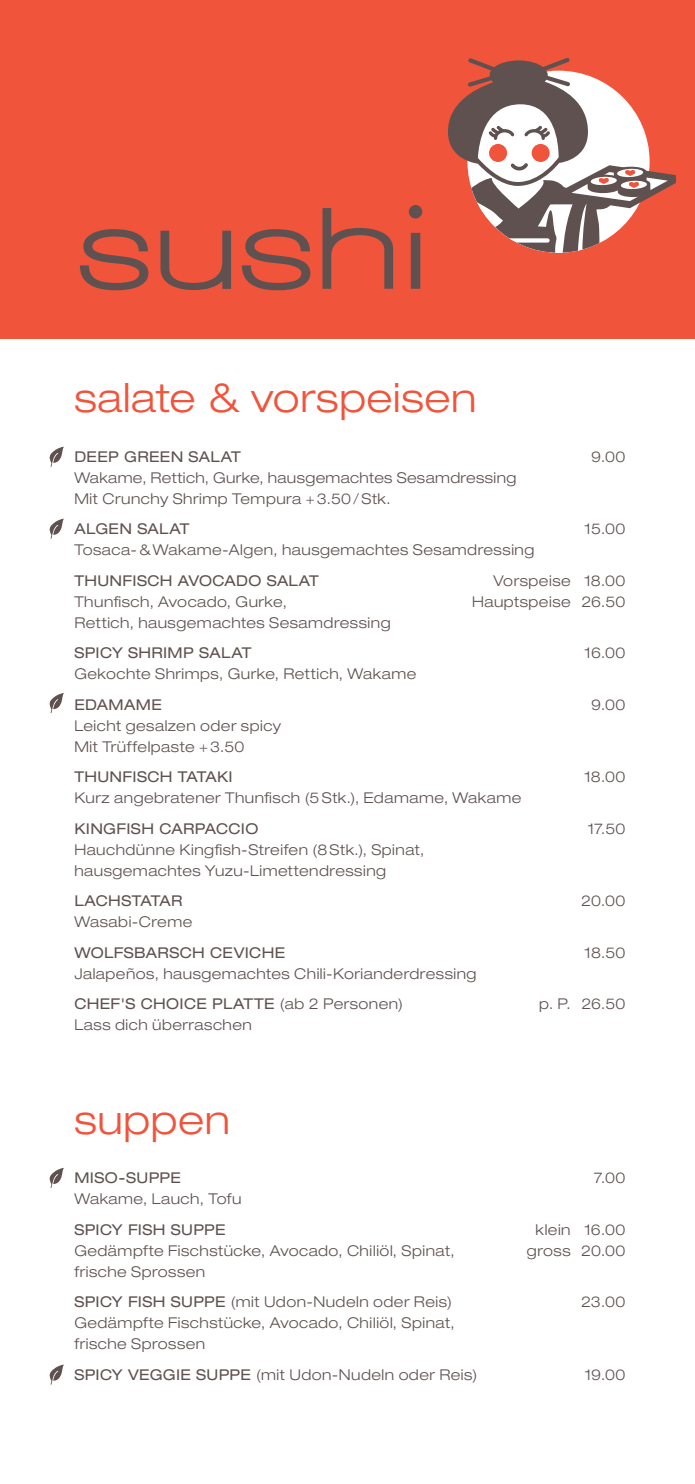
<style>
.page{position:relative;width:695px;height:1484px;background:#fff}
.page>*{position:absolute;margin:0;border:0;box-sizing:border-box;transform-origin:0 0}
.t1{font:300 expanded 40.25px "Helvetica Neue LT Pro";letter-spacing:.015em;color:#f0543a}
.t2{font:300 expanded 14.88px/21px "Helvetica Neue LT Pro";letter-spacing:.03em;color:#5f5150}
.t3{font:expanded 14.88px "Helvetica Neue LT Pro";letter-spacing:.02em;color:#5f5150}
.s1{font-weight:400}
</style>
<div class="page">
<div style="left:0;top:0;width:694px;height:339px;background:#f0543a"></div>
<svg style="left:80px;top:58px;width:596px;height:232px"></svg>
<svg style="left:50px;top:446px;width:14px;height:21px"></svg>
<svg style="left:50px;top:518px;width:14px;height:21px"></svg>
<svg style="left:50px;top:693px;width:14px;height:20px"></svg>
<svg style="left:50px;top:1167px;width:14px;height:20px"></svg>
<svg style="left:50px;top:1364px;width:14px;height:20px"></svg>
<h1 class="t1" style="left:74px;top:373px;width:403px">salate &amp; vorspeisen</h1>
<p class="t3" style="left:74px;top:447px;width:168px">DEEP GREEN SALAT</p>
<p class="t2" style="left:591px;top:445px;width:36px">9.00</p>
<p class="t2" style="left:74px;top:466px;width:443px">Wakame, Rettich, Gurke, hausgemachtes Sesamdressing<br>Mit Crunchy Shrimp Tempura +3.50/Stk.</p>
<p class="t3" style="left:74px;top:519px;width:116px">ALGEN SALAT</p>
<p class="t2" style="left:584px;top:518px;width:42px">15.00</p>
<p class="t2" style="left:74px;top:539px;width:461px">Tosaca-&amp;Wakame-Algen, hausgemachtes Sesamdressing</p>
<p class="t3" style="left:74px;top:571px;width:246px">THUNFISCH AVOCADO SALAT</p>
<p class="t2" style="left:493px;top:569px;width:133px">Vorspeise 18.00</p>
<p class="t2" style="left:74px;top:590px;width:214px">Thunfisch, Avocado, Gurke,</p>
<p class="t2" style="left:472px;top:590px;width:155px">Hauptspeise 26.50</p>
<p class="t2" style="left:74px;top:611px;width:318px">Rettich, hausgemachtes Sesamdressing</p>
<p class="t3" style="left:74px;top:643px;width:178px">SPICY SHRIMP SALAT</p>
<p class="t2" style="left:584px;top:642px;width:42px">16.00</p>
<p class="t2" style="left:74px;top:663px;width:343px">Gekochte Shrimps, Gurke, Rettich, Wakame</p>
<p class="t3" style="left:74px;top:695px;width:89px">EDAMAME</p>
<p class="t2" style="left:591px;top:693px;width:36px">9.00</p>
<p class="t2" style="left:74px;top:714px;width:208px">Leicht gesalzen oder spicy<br>Mit Trüffelpaste +3.50</p>
<p class="t3" style="left:74px;top:767px;width:160px">THUNFISCH TATAKI</p>
<p class="t2" style="left:584px;top:766px;width:43px">18.00</p>
<p class="t2" style="left:74px;top:787px;width:448px">Kurz angebratener Thunfisch (5Stk.), Edamame, Wakame</p>
<p class="t3" style="left:74px;top:818px;width:185px">KINGFISH CARPACCIO</p>
<p class="t2" style="left:587px;top:817px;width:39px">17.50</p>
<p class="t2" style="left:74px;top:838px;width:351px">Hauchdünne Kingfish-Streifen (8Stk.), Spinat, hausgemachtes Yuzu-Limettendressing</p>
<p class="t3" style="left:74px;top:891px;width:109px">LACHSTATAR</p>
<p class="t2" style="left:581px;top:890px;width:46px">20.00</p>
<p class="t2" style="left:74px;top:911px;width:119px">Wasabi-Creme</p>
<p class="t3" style="left:74px;top:942px;width:212px">WOLFSBARSCH CEVICHE</p>
<p class="t2" style="left:584px;top:941px;width:42px">18.50</p>
<p class="t2" style="left:74px;top:957px;width:403px;line-height:30.4px">Jalapeños, hausgemachtes Chili-Korianderdressing<br><span class="s1">CHEF'S CHOICE PLATTE</span> (ab 2 Personen)</p>
<p class="t2" style="left:539px;top:992px;width:88px">p. P. 26.50</p>
<p class="t2" style="left:74px;top:1013px;width:179px">Lass dich überraschen</p>
<h1 class="t1" style="left:74px;top:1094px;width:157px">suppen</h1>
<p class="t3" style="left:74px;top:1168px;width:108px">MISO-SUPPE</p>
<p class="t2" style="left:593px;top:1166px;width:33px">7.00</p>
<p class="t2" style="left:74px;top:1187px;width:168px">Wakame, Lauch, Tofu</p>
<p class="t3" style="left:74px;top:1219px;width:153px">SPICY FISH SUPPE</p>
<p class="t2" style="left:535px;top:1218px;width:91px">klein 16.00</p>
<p class="t2" style="left:74px;top:1239px;width:381px">Gedämpfte Fischstücke, Avocado, ChiIiöl, Spinat,</p>
<p class="t2" style="left:527px;top:1239px;width:100px">gross 20.00</p>
<p class="t2" style="left:74px;top:1255px;width:379px;line-height:30.4px">frische Sprossen<br><span class="s1">SPICY FISH SUPPE</span> (mit Udon-Nudeln oder Reis)</p>
<p class="t2" style="left:581px;top:1290px;width:46px">23.00</p>
<p class="t2" style="left:74px;top:1311px;width:381px">Gedämpfte Fischstücke, Avocado, ChiIiöl, Spinat, frische Sprossen</p>
<p class="t2" style="left:74px;top:1363px;width:404px"><span class="s1">SPICY VEGGIE SUPPE</span> (mit Udon-Nudeln oder Reis)</p>
<p class="t2" style="left:584px;top:1363px;width:42px">19.00</p>
</div>
